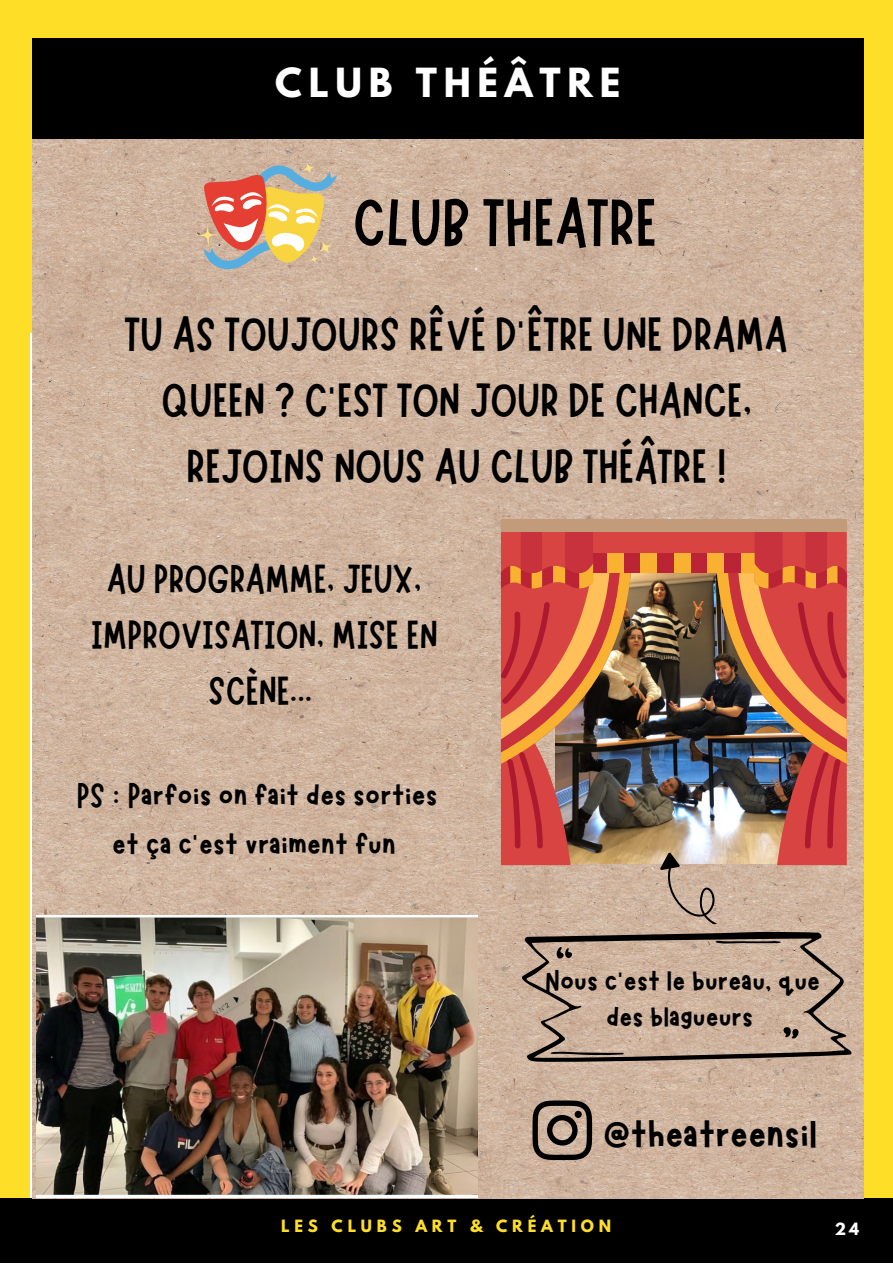
<style>
.page{position:relative;width:893px;height:1264px;background:#fff}
.page>*{position:absolute;margin:0;border:0;box-sizing:border-box;transform-origin:0 0}
.t1{font:67.2px "Marykate";color:#000}
.t2{font:48px/66.3px "Marykate";color:#000;text-align:center}
.t3{font:45.9px "Marykate";color:#000}
.t4{font:40.5px/56.2px "Marykate";color:#000;text-align:center}
.t5{font:700 35.55px "League Spartan";letter-spacing:.19em;color:#fff}
.t6{font:35.4px/48.8px "Marykate";color:#000;text-align:center}
.t7{font:33px/36.3px "Marykate";color:#000;text-align:center}
.t8{font:700 15px "League Spartan";letter-spacing:.32em;color:#ffde27}
.t9{font:700 15px "League Spartan";color:#fff}
</style>
<div class="page">
<div style="left:0;top:0;width:892px;height:1262px;background:#ffde27"></div>
<div style="left:32px;top:39px;width:831px;height:101px;background:#000"></div>
<div style="left:0;top:1198px;width:892px;height:64px;background:#000"></div>
<img style="left:32px;top:140px;width:831px;height:1058px">
<svg style="left:197px;top:162px;width:140px;height:107px;background:#d4ab88"></svg>
<div style="left:501px;top:519px;width:345px;height:12px;background:#c19b7a"></div>
<img style="left:500px;top:531px;width:353px;height:532px">
<img style="left:37px;top:915px;width:440px;height:282px">
<svg style="left:532px;top:1100px;width:60px;height:60px;background:#7b6b5f"></svg>
<svg style="left:574px;top:1110px;width:7px;height:7px"></svg>
<p class="t5" style="left:275px;top:65px;width:347px">CLUB THÉÂTRE</p>
<p class="t1" style="left:352px;top:179px;width:306px">CLUB THEATRE</p>
<p class="t2" style="left:125px;top:296px;width:664px">TU AS TOUJOURS RÊVÉ D'ÊTRE UNE DRAMA<br>QUEEN ? C'EST TON JOUR DE CHANCE,<br>REJOINS NOUS AU CLUB THÉÂTRE !</p>
<p class="t4" style="left:91px;top:546px;width:348px">AU PROGRAMME, JEUX,<br>IMPROVISATION, MISE EN<br>SCÈNE...</p>
<p class="t6" style="left:77px;top:767px;width:362px">PS : Parfois on fait des sorties et ça c'est vraiment fun</p>
<p class="t7" style="left:545px;top:959px;width:276px">Nous c'est le bureau, que des blagueurs</p>
<p class="t3" style="left:603px;top:1104px;width:215px">@theatreensil</p>
<p class="t8" style="left:281px;top:1218px;width:331px">LES CLUBS ART &amp; CRÉATION</p>
<p class="t9" style="left:834px;top:1221px;width:26px">24</p>
</div>
